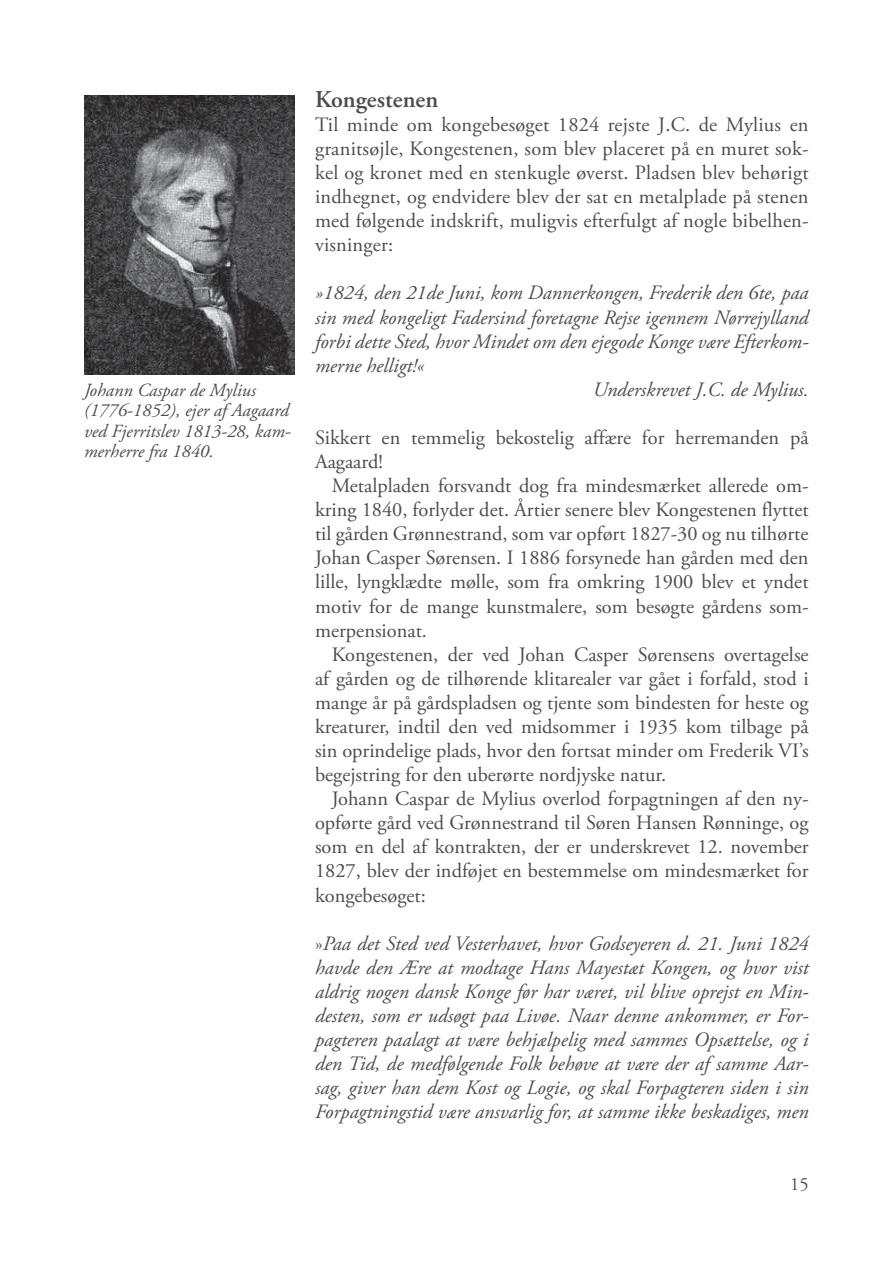
<style>
.page{position:relative;width:893px;height:1263px;background:#fff}
.page>*{position:absolute;margin:0;border:0;box-sizing:border-box;transform-origin:0 0}
.t1{font:600 24.15px "Adobe Garamond Pro";color:#4b4c4d}
.t2{font:20.4px/24.2px "Adobe Garamond Pro";color:#4b4c4d;text-align:justify}
.t3{font:italic 20.4px/24.2px "Adobe Garamond Pro";color:#4b4c4d;text-align:justify}
.t4{font:italic 18.45px/20.4px "Adobe Garamond Pro";color:#4b4c4d}
.t5{font:18.45px "Adobe Garamond Pro";color:#4b4c4d}
.s1{font-style:normal}
</style>
<div class="page">
<img style="left:84px;top:96px;width:210px;height:278px">
<p class="t4" style="left:84px;top:381px;width:208px">Johann Caspar de Mylius (1776-1852), ejer af Aagaard ved Fjerritslev 1813-28, kam&shy;merherre fra 1840.</p>
<p class="t1" style="left:315px;top:90px;width:125px">Kongestenen</p>
<p class="t2" style="left:315px;top:114px;width:495px">Til minde om kongebesøget 1824 rejste J.C. de Mylius en granitsøjle, Kongestenen, som blev placeret på en muret sok&shy;kel og kronet med en stenkugle øverst. Pladsen blev behørigt indhegnet, og endvidere blev der sat en metalplade på stenen med følgende indskrift, muligvis efterfulgt af nogle bibelhen&shy;visninger:</p>
<p class="t3" style="left:315px;top:283px;width:495px">»1824, den 21de Juni, kom Dannerkongen, Frederik den 6te, paa</p>
<p class="t3" style="left:315px;top:307px;width:495px">sin med kongeligt Fadersind foretagne Rejse igennem Nørrejylland</p>
<p class="t3" style="left:315px;top:331px;width:495px">forbi dette Sted, hvor Mindet om den ejegode Konge være Efterkom-</p>
<p class="t3" style="left:315px;top:355px;width:111px">merne helligt!«</p>
<p class="t3" style="left:593px;top:379px;width:217px">Underskrevet J.C. de Mylius.</p>
<p class="t2" style="left:315px;top:427px;width:495px">Sikkert en temmelig bekostelig affære for herremanden på<br>Aagaard!</p>
<p class="t2" style="left:315px;top:475px;width:495px;text-indent:17px">Metalpladen forsvandt dog fra mindesmærket allerede om&shy;kring 1840, forlyder det. Årtier senere blev Kongestenen flyttet til gården Grønnestrand, som var opført 1827-30 og nu tilhørte Johan Casper Sørensen. I 1886 forsynede han gården med den lille, lyngklædte mølle, som fra omkring 1900 blev et yndet motiv for de mange kunstmalere, som besøgte gårdens som&shy;merpensionat.</p>
<p class="t2" style="left:315px;top:644px;width:495px;text-indent:17px">Kongestenen, der ved Johan Casper Sørensens overtagelse af gården og de tilhørende klitarealer var gået i forfald, stod i mange år på gårdspladsen og tjente som bindesten for heste og kreaturer, indtil den ved midsommer i 1935 kom tilbage på sin oprindelige plads, hvor den fortsat minder om Frederik VI’s begejstring for den uberørte nordjyske natur.</p>
<p class="t2" style="left:315px;top:788px;width:495px;text-indent:17px">Johann Caspar de Mylius overlod forpagtningen af den ny&shy;opførte gård ved Grønnestrand til Søren Hansen Rønninge, og som en del af kontrakten, der er underskrevet 12. november 1827, blev der indføjet en bestemmelse om mindesmærket for kongebesøget:</p>
<p class="t3" style="left:315px;top:933px;width:495px"><span class="s1">»</span>Paa det Sted ved Vesterhavet, hvor Godseyeren d. 21. Juni 1824 havde den Ære at modtage Hans Mayestæt Kongen, og hvor vist aldrig nogen dansk Konge før har været, vil blive oprejst en Min&shy;desten, som er udsøgt paa Livøe. Naar denne ankommer, er For&shy;pagteren paalagt at være behjælpelig med sammes Opsættelse, og i den Tid, de medfølgende Folk behøve at være der af samme Aar&shy;sag, giver han dem Kost og Logie, og skal Forpagteren siden i sin Forpagtningstid være ansvarlig for, at samme ikke beskadiges, men</p>
<p class="t5" style="left:790px;top:1177px;width:20px">15</p>
</div>
